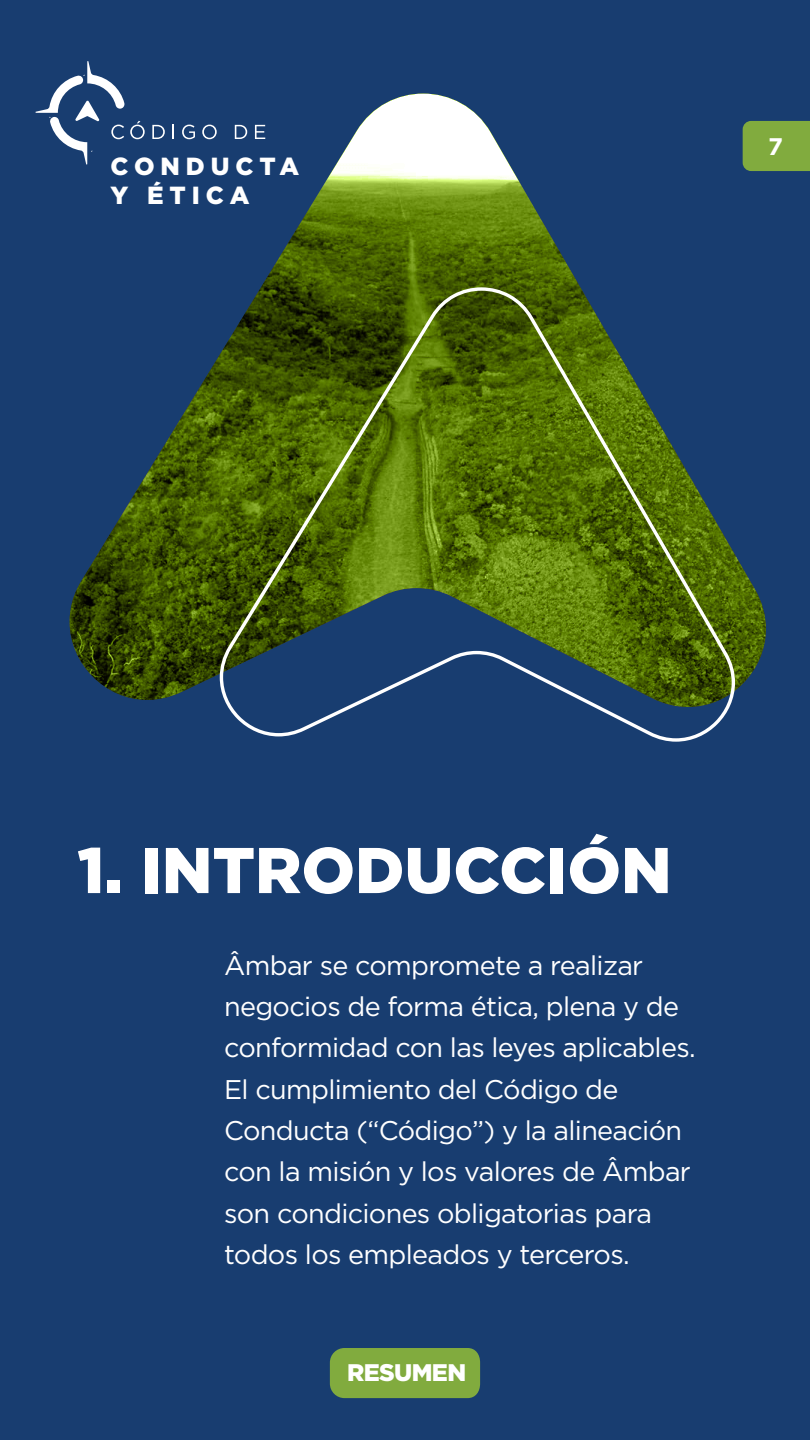
<style>
.page{position:relative;width:810px;height:1440px;background:#183d70}
.page>*{position:absolute;margin:0;border:0;box-sizing:border-box;transform-origin:0 0}
.t1{font:900 64.5px "Gotham";color:#fff}
.t2{font:27px/41.2px "Gotham";letter-spacing:-.025em;color:#fff}
.t3{font:900 24.75px/29.2px "Gotham";letter-spacing:.24em;color:#fff}
.t4{font:900 24px "Gotham";letter-spacing:-.025em;color:#fff}
.t5{font:700 24px "Gotham";color:#fff}
</style>
<div class="page">
<div style="left:766px;top:121px;width:44px;height:50px;background:#81ab3e"></div>
<div style="left:330px;top:1348px;width:150px;height:51px;background:#81ab3e"></div>
<svg style="left:35px;top:61px;width:86px;height:86px"></svg>
<svg style="left:70px;top:94px;width:696px;height:606px"></svg>
<svg style="left:220px;top:287px;width:515px;height:455px"></svg>
<p class="t3" style="left:111px;top:151px;width:190px">CONDUCTA<br>Y ÉTICA</p>
<p class="t5" style="left:768px;top:130px;width:16px">7</p>
<h1 class="t1" style="left:77px;top:826px;width:596px">1. INTRODUCCIÓN</h1>
<p class="t2" style="left:224px;top:944px;width:473px">Âmbar se compromete a realizar negocios de forma ética, plena y de conformidad con las leyes aplicables.<br>El cumplimiento del Código de Conducta (“Código”) y la alineación con la misión y los valores de Âmbar son condiciones obligatorias para todos los empleados y terceros.</p>
<p class="t4" style="left:347px;top:1356px;width:121px">RESUMEN</p>
<p class="t4" style="left:347px;top:1360px;width:121px">RESUMEN</p>
</div>
